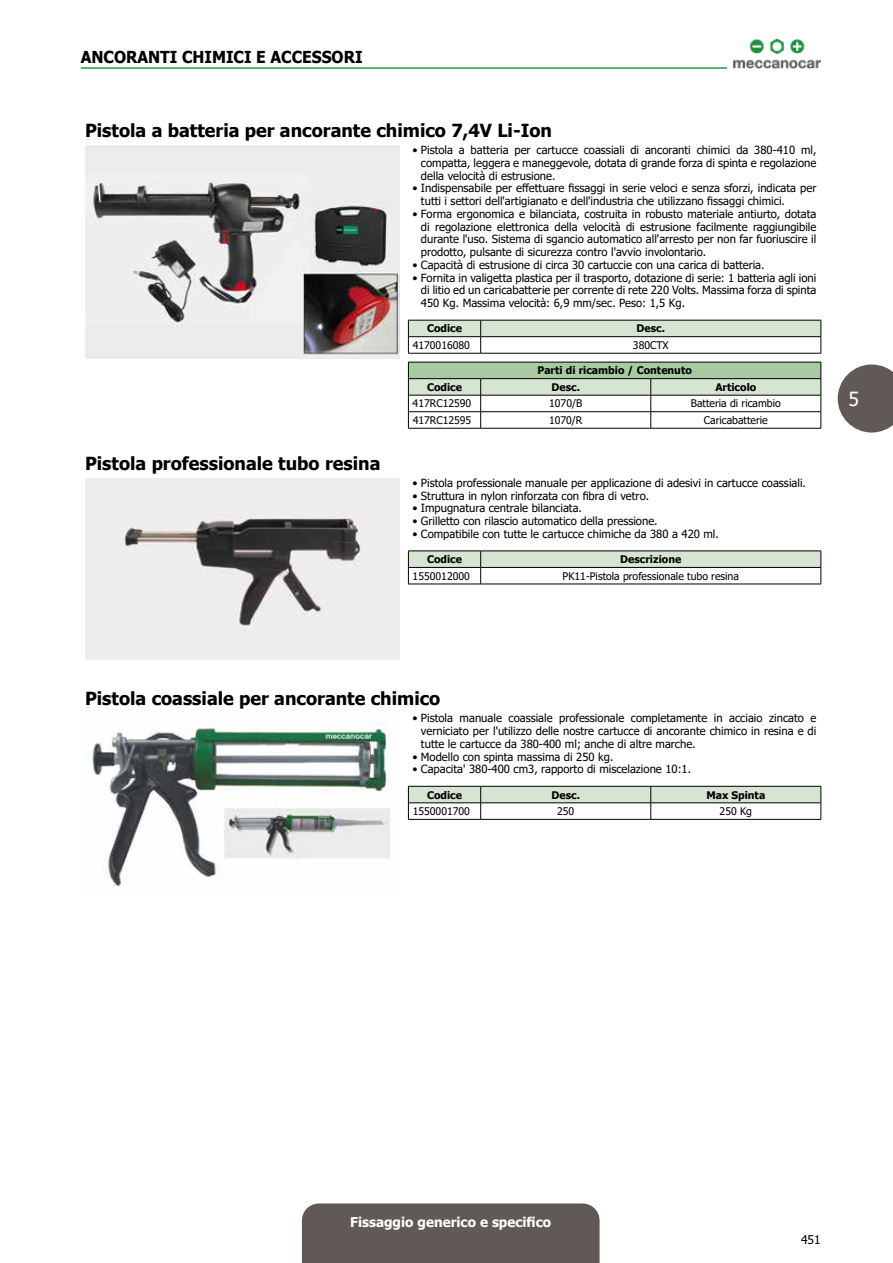
<style>
.page{position:relative;width:893px;height:1263px;background:#fff}
.page>*{position:absolute;margin:0;border:0;box-sizing:border-box;transform-origin:0 0}
.t1{font:19.5px "Tahoma";color:#fff}
.t2{font:700 18px "Tahoma";color:#000}
.t3{font:700 16.5px "Tahoma";color:#000;scale:.95 1}
.t4{font:700 13.5px "Tahoma";color:#fff}
.t5{font:12px "Tahoma";color:#000}
.t6{font:11.25px/12.8px "Tahoma";color:#000;text-align:justify}
.t7{font:10.5px "Tahoma";color:#000}
.t8{font:700 10.5px "Tahoma";color:#000}
</style>
<div class="page">
<div style="left:302px;top:1203px;width:298px;height:60px;background:#605956"></div>
<svg style="left:838px;top:364px;width:55px;height:68px;background:#787370"></svg>
<img style="left:733px;top:38px;width:88px;height:31px">
<hr style="left:81px;top:67px;width:646px;height:2px;background:#28974e">
<img style="left:85px;top:146px;width:314px;height:212px">
<svg style="left:408px;top:320px;width:414px;height:33px"></svg>
<hr style="left:408px;top:353px;width:73px;height:1px;background:#000">
<hr style="left:481px;top:353px;width:340px;height:1px;background:#000">
<svg style="left:408px;top:362px;width:414px;height:66px"></svg>
<hr style="left:408px;top:428px;width:73px;height:1px;background:#000">
<hr style="left:481px;top:428px;width:170px;height:1px;background:#000">
<hr style="left:651px;top:428px;width:170px;height:1px;background:#000">
<img style="left:85px;top:478px;width:315px;height:181px">
<svg style="left:408px;top:551px;width:414px;height:33px"></svg>
<hr style="left:408px;top:584px;width:73px;height:1px;background:#000">
<hr style="left:481px;top:584px;width:340px;height:1px;background:#000">
<img style="left:92px;top:723px;width:298px;height:164px">
<svg style="left:408px;top:786px;width:414px;height:33px"></svg>
<hr style="left:408px;top:819px;width:73px;height:1px;background:#000">
<hr style="left:481px;top:819px;width:170px;height:1px;background:#000">
<hr style="left:651px;top:819px;width:170px;height:1px;background:#000">
<h3 class="t3" style="left:81px;top:45px;width:73px">Ancorant</h3>
<h3 class="t3" style="left:170px;top:45px;width:118px">i chimici e acc</h3>
<h3 class="t3" style="left:302px;top:45px;width:65px">essori</h3>
<h2 class="t2" style="left:85px;top:118px;width:469px">Pistola a batteria per ancorante chimico 7,4V Li-Ion</h2>
<p class="t6" style="left:421px;top:144px;width:397px;text-indent:-9px">• Pistola a batteria per cartucce coassiali di ancoranti chimici da 380-410 ml, compatta, leggera e maneggevole, dotata di grande forza di spinta e regolazione della velocità di estrusione.</p>
<p class="t6" style="left:421px;top:183px;width:397px;text-indent:-9px">• Indispensabile per effettuare fissaggi in serie veloci e senza sforzi, indicata per tutti i settori dell'artigianato e dell'industria che utilizzano fissaggi chimici.</p>
<p class="t6" style="left:421px;top:208px;width:397px;text-indent:-9px">• Forma ergonomica e bilanciata, costruita in robusto materiale antiurto, dotata di regolazione elettronica della velocità di estrusione facilmente raggiungibile durante l'uso. Sistema di sgancio automatico all'arresto per non far fuoriuscire il prodotto, pulsante di sicurezza contro l'avvio involontario.</p>
<p class="t6" style="left:412px;top:259px;width:354px">• Capacità di estrusione di circa 30 cartuccie con una carica di batteria.</p>
<p class="t6" style="left:421px;top:272px;width:397px;text-indent:-9px">• Fornita in valigetta plastica per il trasporto, dotazione di serie: 1 batteria agli ioni di litio ed un caricabatterie per corrente di rete 220 Volts. Massima forza di spinta 450 Kg. Massima velocità: 6,9 mm/sec. Peso: 1,5 Kg.</p>
<p class="t8" style="left:427px;top:321px;width:37px">Codice</p>
<p class="t8" style="left:637px;top:321px;width:30px">Desc.</p>
<p class="t7" style="left:413px;top:338px;width:59px">4170016080</p>
<p class="t7" style="left:633px;top:338px;width:37px">380CTX</p>
<p class="t8" style="left:537px;top:363px;width:156px">Parti di ricambio / Contenuto</p>
<p class="t8" style="left:427px;top:380px;width:37px">Codice</p>
<p class="t8" style="left:551px;top:380px;width:30px">Desc.</p>
<p class="t8" style="left:715px;top:380px;width:42px">Articolo</p>
<p class="t7" style="left:413px;top:397px;width:60px">417RC12590</p>
<p class="t7" style="left:549px;top:397px;width:35px">1070/B</p>
<p class="t7" style="left:691px;top:397px;width:91px">Batteria di ricambio</p>
<p class="t7" style="left:413px;top:413px;width:60px">417RC12595</p>
<p class="t7" style="left:549px;top:413px;width:35px">1070/R</p>
<p class="t7" style="left:704px;top:413px;width:65px">Caricabatterie</p>
<h2 class="t2" style="left:85px;top:451px;width:297px">Pistola professionale tubo resina</h2>
<p class="t6" style="left:412px;top:477px;width:395px">• Pistola professionale manuale per applicazione di adesivi in cartucce coassiali.</p>
<p class="t6" style="left:412px;top:490px;width:238px">• Struttura in nylon rinforzata con fibra di vetro.</p>
<p class="t6" style="left:412px;top:503px;width:171px">• Impugnatura centrale bilanciata.</p>
<p class="t6" style="left:412px;top:515px;width:247px">• Grilletto con rilascio automatico della pressione.</p>
<p class="t6" style="left:412px;top:528px;width:308px">• Compatibile con tutte le cartucce chimiche da 380 a 420 ml.</p>
<p class="t8" style="left:427px;top:552px;width:37px">Codice</p>
<p class="t8" style="left:620px;top:552px;width:62px">Descrizione</p>
<p class="t7" style="left:413px;top:569px;width:59px">1550012000</p>
<p class="t7" style="left:563px;top:569px;width:178px">PK11-Pistola professionale tubo resina</p>
<h1 class="t1" style="left:848px;top:386px;width:12px">5</h1>
<h2 class="t2" style="left:85px;top:686px;width:357px">Pistola coassiale per ancorante chimico</h2>
<p class="t6" style="left:421px;top:712px;width:397px;text-indent:-9px">• Pistola manuale coassiale professionale completamente in acciaio zincato e verniciato per l'utilizzo delle nostre cartucce di ancorante chimico in resina e di tutte le cartucce da 380-400 ml; anche di altre marche.</p>
<p class="t6" style="left:412px;top:751px;width:202px">• Modello con spinta massima di 250 kg.</p>
<p class="t6" style="left:412px;top:763px;width:280px">• Capacita' 380-400 cm3, rapporto di miscelazione 10:1.</p>
<p class="t8" style="left:427px;top:787px;width:37px">Codice</p>
<p class="t8" style="left:551px;top:787px;width:30px">Desc.</p>
<p class="t8" style="left:706px;top:787px;width:60px">Max Spinta</p>
<p class="t7" style="left:413px;top:804px;width:59px">1550001700</p>
<p class="t7" style="left:557px;top:804px;width:19px">250</p>
<p class="t7" style="left:720px;top:804px;width:34px">250 Kg</p>
<p class="t4" style="left:350px;top:1212px;width:202px">Fissaggio generico e specifico</p>
<p class="t5" style="left:801px;top:1231px;width:21px">451</p>
</div>
